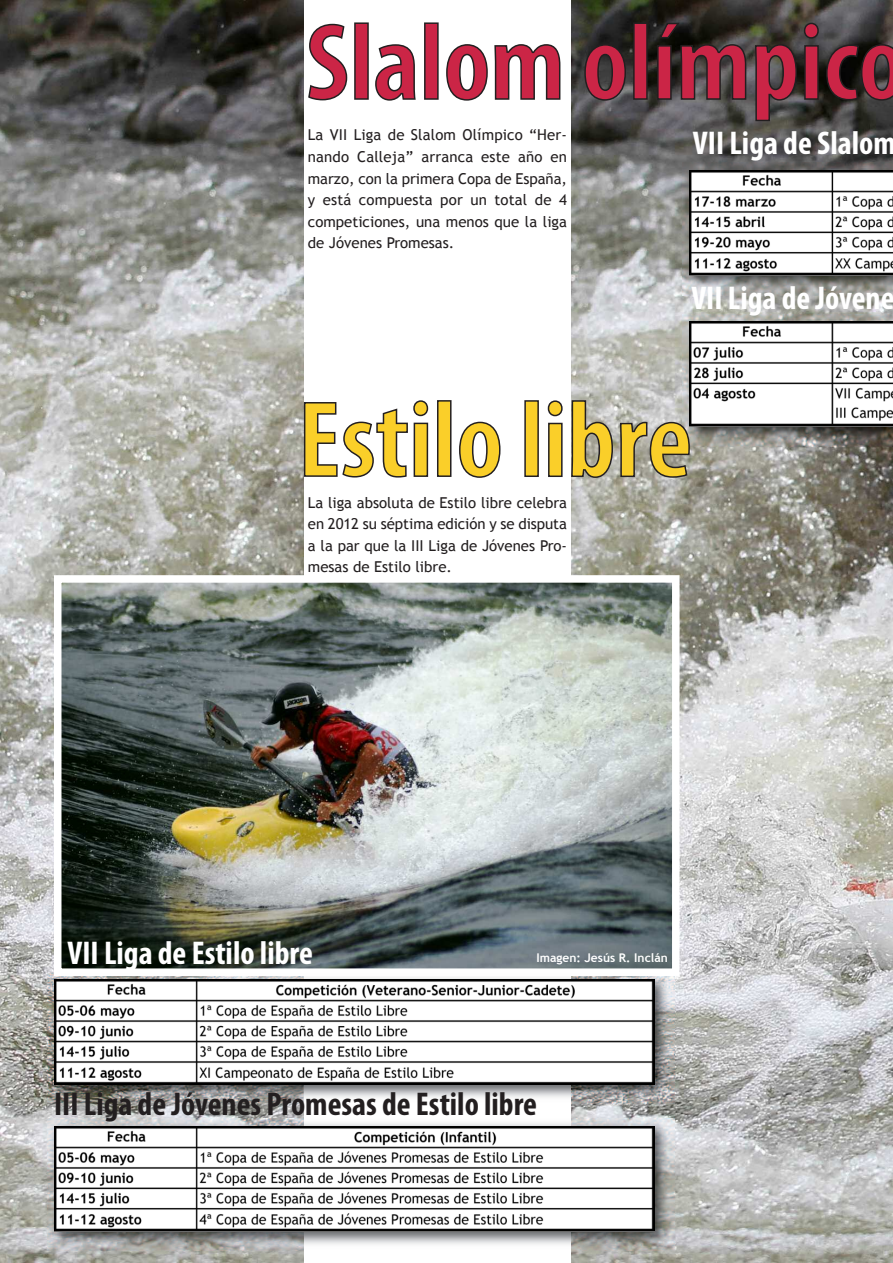
<style>
.page{position:relative;width:893px;height:1263px;background:#fff}
.page>*{position:absolute;margin:0;border:0;box-sizing:border-box;transform-origin:0 0}
.t1{font:700 condensed 33px "Myriad Pro";color:#fff}
.t2{font:700 condensed 33px "Myriad Pro";color:#231f20}
.t3{font:15px/21.6px "Trebuchet MS";color:#231f20;text-align:justify}
.t4{font:700 12px "Trebuchet MS";color:#fff}
</style>
<div class="page">
<img style="left:0;top:1px;width:304px;height:1262px">
<img style="left:571px;top:0;width:322px;height:1262px">
<svg style="left:308px;top:22px;width:585px;height:99px"></svg>
<img style="left:683px;top:163px;width:210px;height:132px">
<img style="left:690px;top:170px;width:203px;height:105px">
<img style="left:683px;top:314px;width:210px;height:132px">
<img style="left:689px;top:322px;width:204px;height:105px">
<img style="left:63px;top:584px;width:607px;height:383px">
<div style="left:54px;top:575px;width:625px;height:401px;border:8px solid #fff"></div>
<img style="left:304px;top:976px;width:370px;height:127px">
<img style="left:47px;top:973px;width:257px;height:130px">
<img style="left:54px;top:973px;width:620px;height:3px">
<img style="left:54px;top:979px;width:601px;height:105px">
<img style="left:47px;top:1119px;width:627px;height:132px">
<img style="left:54px;top:1126px;width:601px;height:105px">
<svg style="left:304px;top:400px;width:386px;height:78px"></svg>
<p class="t3" style="left:308px;top:124px;width:261px">La VII Liga de Slalom Olímpico “Her&shy;nando Calleja” arranca este año en marzo, con la primera Copa de España, y está compuesta por un total de 4 competiciones, una menos que la liga de Jóvenes Promesas.</p>
<p class="t3" style="left:308px;top:491px;width:261px">La liga absoluta de Estilo libre celebra en 2012 su séptima edición y se disputa a la par que la III Liga de Jóvenes Pro&shy;mesas de Estilo libre.</p>
<h1 class="t1" style="left:693px;top:131px;width:204px">VII Liga de Slalom</h1>
<h1 class="t1" style="left:691px;top:286px;width:205px">VII Liga de Jóvene</h1>
<h1 class="t1" style="left:67px;top:941px;width:247px">VII Liga de Estilo libre</h1>
<p class="t4" style="left:536px;top:951px;width:133px">Imagen: Jesús R. Inclán</p>
<h1 class="t2" style="left:54px;top:1092px;width:485px">III Liga de Jóvenes Promesas de Estilo libre</h1>
</div>
